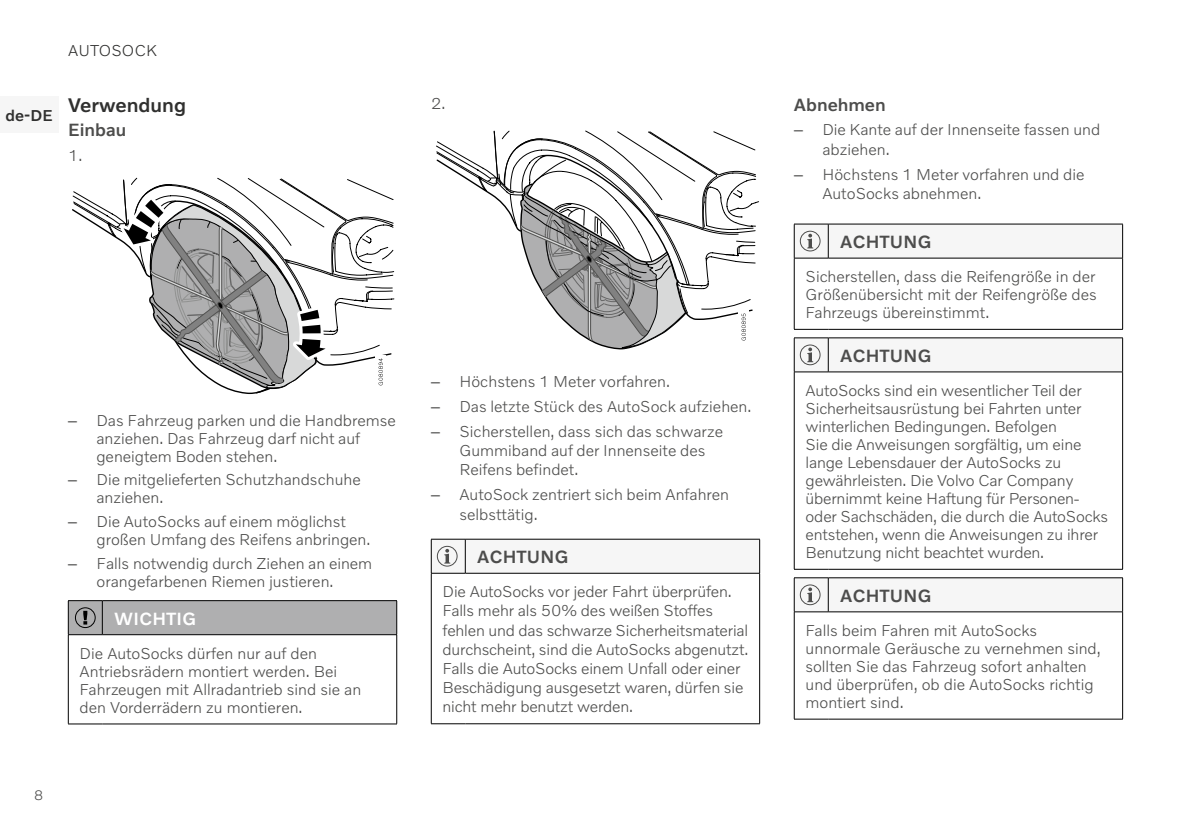
<style>
.page{position:relative;width:1191px;height:840px;background:#fff}
.page>*{position:absolute;margin:0;border:0;box-sizing:border-box;transform-origin:0 0}
.t1{font:500 20px "Volvo Novum";color:#30302f}
.t2{font:500 18px "Volvo Novum";letter-spacing:.02em;color:#4d4d4c}
.t3{font:500 18px "Volvo Novum";color:#4d4d4c}
.t4{font:500 18px "Volvo Novum";letter-spacing:.02em;color:#fff}
.t5{font:300 16px/18px "Volvo Novum";color:#4d4d4c}
.t6{font:300 16px "Volvo Novum";letter-spacing:.01em;color:#30302f}
.t7{font:500 16px "Volvo Novum";color:#30302f}
.t8{font:300 14px "Volvo Novum";color:#4d4d4c}
.s1{font-family:"Arial";font-weight:400}
</style>
<div class="page">
<div style="left:0;top:96px;width:59px;height:37px;background:#f6f6f6"></div>
<svg style="left:72px;top:177px;width:322px;height:217px"></svg>
<hr style="left:68px;top:634px;width:34px;height:1px;background:#000">
<hr style="left:68px;top:634px;width:1px;height:89px;background:#000">
<hr style="left:102px;top:634px;width:295px;height:1px;background:#000">
<hr style="left:396px;top:634px;width:1px;height:89px;background:#000">
<hr style="left:68px;top:723px;width:34px;height:1px;background:#000">
<hr style="left:102px;top:723px;width:295px;height:1px;background:#000">
<svg style="left:68px;top:600px;width:329px;height:34px;background:#a7a7a7"></svg>
<svg style="left:436px;top:130px;width:323px;height:220px"></svg>
<hr style="left:431px;top:538px;width:34px;height:1px;background:#000">
<hr style="left:465px;top:538px;width:295px;height:1px;background:#000">
<hr style="left:759px;top:539px;width:1px;height:33px;background:#000">
<hr style="left:431px;top:573px;width:1px;height:150px;background:#000">
<hr style="left:465px;top:572px;width:295px;height:1px;background:#000">
<hr style="left:759px;top:573px;width:1px;height:150px;background:#000">
<hr style="left:431px;top:723px;width:34px;height:1px;background:#000">
<hr style="left:465px;top:723px;width:295px;height:1px;background:#000">
<svg style="left:431px;top:539px;width:328px;height:34px"></svg>
<hr style="left:794px;top:223px;width:34px;height:1px;background:#000">
<hr style="left:828px;top:223px;width:294px;height:1px;background:#000">
<hr style="left:1122px;top:224px;width:1px;height:34px;background:#000">
<hr style="left:794px;top:258px;width:1px;height:71px;background:#000">
<hr style="left:1122px;top:258px;width:1px;height:71px;background:#000">
<hr style="left:794px;top:329px;width:34px;height:1px;background:#000">
<hr style="left:828px;top:329px;width:294px;height:1px;background:#000">
<svg style="left:794px;top:224px;width:328px;height:34px"></svg>
<hr style="left:1122px;top:338px;width:1px;height:33px;background:#000">
<hr style="left:794px;top:372px;width:1px;height:196px;background:#000">
<hr style="left:1122px;top:372px;width:1px;height:196px;background:#000">
<hr style="left:794px;top:568px;width:34px;height:1px;background:#000">
<hr style="left:828px;top:568px;width:294px;height:1px;background:#000">
<svg style="left:794px;top:337px;width:328px;height:35px"></svg>
<hr style="left:1122px;top:577px;width:1px;height:34px;background:#000">
<hr style="left:794px;top:611px;width:34px;height:1px;background:#000">
<hr style="left:794px;top:611px;width:1px;height:107px;background:#000">
<hr style="left:828px;top:611px;width:294px;height:1px;background:#000">
<hr style="left:1122px;top:611px;width:1px;height:107px;background:#000">
<hr style="left:794px;top:718px;width:34px;height:1px;background:#000">
<hr style="left:828px;top:718px;width:294px;height:1px;background:#000">
<svg style="left:794px;top:577px;width:328px;height:34px"></svg>
<p class="t6" style="left:68px;top:41px;width:90px">AUTOSOCK</p>
<p class="t7" style="left:5px;top:105px;width:49px">de-DE</p>
<p class="t1" style="left:68px;top:92px;width:120px">Verwendung</p>
<p class="t2" style="left:68px;top:118px;width:60px">Einbau</p>
<p class="t5" style="left:68px;top:145px;width:16px">1.</p>
<p class="t5" style="left:431px;top:94px;width:16px">2.</p>
<p class="t5" style="left:96px;top:410px;width:301px;text-indent:-28px"><span class="s1">–</span> Das Fahrzeug parken und die Handbremse anziehen. Das Fahrzeug darf nicht auf geneigtem Boden stehen.</p>
<p class="t5" style="left:96px;top:470px;width:266px;text-indent:-28px"><span class="s1">–</span> Die mitgelieferten Schutzhandschuhe anziehen.</p>
<p class="t5" style="left:96px;top:511px;width:275px;text-indent:-28px"><span class="s1">–</span> Die AutoSocks auf einem möglichst großen Umfang des Reifens anbringen.</p>
<p class="t5" style="left:96px;top:553px;width:277px;text-indent:-28px"><span class="s1">–</span> Falls notwendig durch Ziehen an einem orangefarbenen Riemen justieren.</p>
<p class="t4" style="left:114px;top:606px;width:84px">WICHTIG</p>
<p class="t5" style="left:80px;top:643px;width:283px">Die AutoSocks dürfen nur auf den Antriebsrädern montiert werden. Bei Fahrzeugen mit Allradantrieb sind sie an den Vorderrädern zu montieren.</p>
<p class="t8" style="left:34px;top:785px;width:11px">8</p>
<p class="t5" style="left:431px;top:372px;width:240px"><span class="s1">–</span> Höchstens 1 Meter vorfahren.</p>
<p class="t5" style="left:431px;top:397px;width:322px"><span class="s1">–</span> Das letzte Stück des AutoSock aufziehen.</p>
<p class="t5" style="left:459px;top:421px;width:265px;line-height:19.2px;text-indent:-28px"><span class="s1">–</span> Sicherstellen, dass sich das schwarze<br>Gummiband auf der Innenseite des<br>Reifens befindet.</p>
<p class="t5" style="left:459px;top:484px;width:271px;line-height:19.2px;text-indent:-28px"><span class="s1">–</span> AutoSock zentriert sich beim Anfahren selbsttätig.</p>
<p class="t2" style="left:477px;top:545px;width:93px">ACHTUNG</p>
<p class="t5" style="left:442px;top:581px;width:307px;line-height:19.2px">Die AutoSocks vor jeder Fahrt überprüfen.<br>Falls mehr als 50% des weißen Stoffes fehlen und das schwarze Sicherheitsmaterial durchscheint, sind die AutoSocks abgenutzt.<br>Falls die AutoSocks einem Unfall oder einer Beschädigung ausgesetzt waren, dürfen sie nicht mehr benutzt werden.</p>
<p class="t3" style="left:794px;top:93px;width:93px">Abnehmen</p>
<p class="t5" style="left:822px;top:120px;width:279px;line-height:19.2px;text-indent:-28px"><span class="s1">–</span> Die Kante auf der Innenseite fassen und abziehen.</p>
<p class="t5" style="left:822px;top:164px;width:263px;line-height:19.2px;text-indent:-28px"><span class="s1">–</span> Höchstens 1 Meter vorfahren und die<br>AutoSocks abnehmen.</p>
<p class="t2" style="left:840px;top:230px;width:93px">ACHTUNG</p>
<p class="t5" style="left:805px;top:267px;width:293px;text-align:justify">Sicherstellen, dass die Reifengröße in der Größenübersicht mit der Reifengröße des Fahrzeugs übereinstimmt.</p>
<p class="t2" style="left:840px;top:344px;width:93px">ACHTUNG</p>
<p class="t5" style="left:805px;top:380px;width:304px">AutoSocks sind ein wesentlicher Teil der Sicherheitsausrüstung bei Fahrten unter winterlichen Bedingungen. Befolgen<br>Sie die Anweisungen sorgfältig, um eine lange Lebensdauer der AutoSocks zu gewährleisten. Die Volvo Car Company übernimmt keine Haftung für Personen&shy;oder Sachschäden, die durch die AutoSocks entstehen, wenn die Anweisungen zu ihrer Benutzung nicht beachtet wurden.</p>
<p class="t2" style="left:840px;top:584px;width:93px">ACHTUNG</p>
<p class="t5" style="left:805px;top:620px;width:297px">Falls beim Fahren mit AutoSocks unnormale Geräusche zu vernehmen sind, sollten Sie das Fahrzeug sofort anhalten und überprüfen, ob die AutoSocks richtig montiert sind.</p>
</div>
